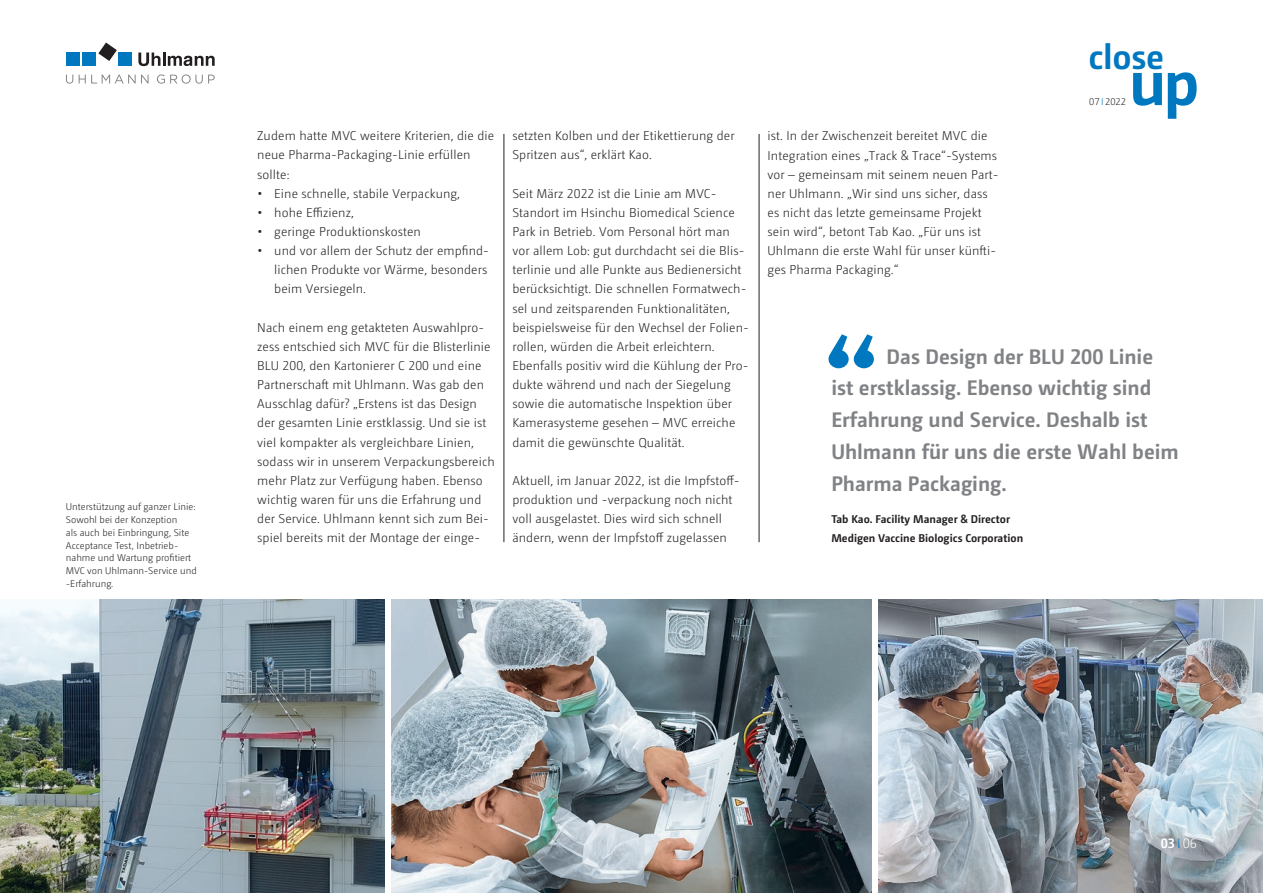
<style>
.page{position:relative;width:1263px;height:893px;background:#fff}
.page>*{position:absolute;margin:0;border:0;box-sizing:border-box;transform-origin:0 0}
.t1{font:127.5px "Charlotte Bold Plain";color:#0078c0}
.t2{font:700 64.8px "Camingo Dos Pro";color:#0078c0}
.t3{font:700 34.95px "Camingo Dos Pro";letter-spacing:-.01em;color:#0078c0}
.t4{font:700 21px/32px "Camingo Dos Pro";color:#808285}
.t5{font:700 13.5px "Camingo Dos Pro";color:#fff}
.t6{font:300 12.75px/19.2px "Camingo Dos Pro";letter-spacing:.005em;color:#231f20}
.t7{font:700 11.25px/19.2px "Camingo Dos Pro";color:#231f20}
.t8{font:300 9.75px/12.8px "Camingo Dos Pro";color:#231f20}
.s1{font-weight:700}
.s2{color:#0078c0}
.s3{font-weight:300;color:#0078c0}
.s4{font-weight:300}
</style>
<div class="page">
<img style="left:878px;top:600px;width:385px;height:293px">
<img style="left:0;top:600px;width:385px;height:293px">
<img style="left:391px;top:600px;width:481px;height:293px">
<hr style="left:504px;top:134px;width:1px;height:408px;background:#231f20">
<hr style="left:759px;top:134px;width:1px;height:408px;background:#231f20">
<svg style="left:98px;top:43px;width:19px;height:18px"></svg>
<div style="left:66px;top:52px;width:13px;height:14px;background:#0078c0"></div>
<div style="left:82px;top:52px;width:14px;height:14px;background:#0078c0"></div>
<div style="left:119px;top:52px;width:13px;height:14px;background:#0078c0"></div>
<svg style="left:138px;top:53px;width:77px;height:13px"></svg>
<svg style="left:66px;top:74px;width:149px;height:10px"></svg>
<p class="t8" style="left:66px;top:500px;width:132px">Unterstützung auf ganzer Linie:<br>Sowohl bei der Konzeption<br>als auch bei Einbringung, Site<br>Acceptance Test, Inbetrieb&shy;nahme und Wartung profitiert<br>MVC von Uhlmann-Service und -Erfahrung.</p>
<p class="t6" style="left:257px;top:126px;width:238px">Zudem hatte MVC weitere Kriterien, die die neue Pharma-Packaging-Linie erfüllen sollte:</p>
<p class="t6" style="left:257px;top:184px;width:204px"><span class="s1">•</span> Eine schnelle, stabile Verpackung,</p>
<p class="t6" style="left:257px;top:203px;width:98px"><span class="s1">•</span> hohe Effizienz,</p>
<p class="t6" style="left:257px;top:222px;width:165px"><span class="s1">•</span> geringe Produktionskosten</p>
<p class="t6" style="left:274px;top:241px;width:216px;text-indent:-17px"><span class="s1">•</span> und vor allem der Schutz der empfind&shy;lichen Produkte vor Wärme, besonders beim Versiegeln.</p>
<p class="t6" style="left:257px;top:318px;width:239px">Nach einem eng getakteten Auswahlpro&shy;zess entschied sich MVC für die Blisterlinie BLU 200, den Kartonierer C 200 und eine Partnerschaft mit Uhlmann. Was gab den Ausschlag dafür? „Erstens ist das Design der gesamten Linie erstklassig. Und sie ist viel kompakter als vergleichbare Linien, sodass wir in unserem Verpackungsbereich mehr Platz zur Verfügung haben. Ebenso wichtig waren für uns die Erfahrung und der Service. Uhlmann kennt sich zum Bei&shy;spiel bereits mit der Montage der einge-</p>
<p class="t6" style="left:512px;top:126px;width:224px">setzten Kolben und der Etikettierung der<br>Spritzen aus“, erklärt Kao.</p>
<p class="t6" style="left:512px;top:184px;width:238px">Seit März 2022 ist die Linie am MVC-Standort im Hsinchu Biomedical Science Park in Betrieb. Vom Personal hört man vor allem Lob: gut durchdacht sei die Blis&shy;terlinie und alle Punkte aus Bedienersicht berücksichtigt. Die schnellen Formatwech&shy;sel und zeitsparenden Funktionalitäten, beispielsweise für den Wechsel der Folien&shy;rollen, würden die Arbeit erleichtern.<br>Ebenfalls positiv wird die Kühlung der Pro&shy;dukte während und nach der Siegelung sowie die automatische Inspektion über Kamerasysteme gesehen – MVC erreiche damit die gewünschte Qualität.</p>
<p class="t6" style="left:512px;top:471px;width:229px">Aktuell, im Januar 2022, ist die Impfstoff&shy;produktion und -verpackung noch nicht voll ausgelastet. Dies wird sich schnell ändern, wenn der Impfstoff zugelassen</p>
<p class="t6" style="left:767px;top:126px;width:231px">ist. In der Zwischenzeit bereitet MVC die Integration eines „Track &amp; Trace“-Systems vor – gemeinsam mit seinem neuen Part&shy;ner Uhlmann. „Wir sind uns sicher, dass es nicht das letzte gemeinsame Projekt sein wird“, betont Tab Kao. „Für uns ist Uhlmann die erste Wahl für unser künfti&shy;ges Pharma Packaging.“</p>
<h3 class="t3" style="left:1089px;top:35px;width:77px">close</h3>
<p class="t8" style="left:1089px;top:95px;width:38px">07 <span class="s2">I</span> 2022</p>
<h2 class="t2" style="left:1129px;top:43px;width:72px">up</h2>
<h1 class="t1" style="left:821px;top:305px;width:63px">“</h1>
<h3 class="t4" style="left:831px;top:340px;width:349px;text-indent:55px">Das Design der BLU 200 Linie ist erstklassig. Ebenso wichtig sind<br>Erfahrung und Service. Deshalb ist<br>Uhlmann für uns die erste Wahl beim<br>Pharma Packaging.</h3>
<p class="t7" style="left:831px;top:509px;width:193px">Tab Kao. Facility Manager &amp; Director<br>Medigen Vaccine Biologics Corporation</p>
<p class="t5" style="left:1161px;top:835px;width:38px">03 <span class="s3">I</span> <span class="s4">06</span></p>
</div>
